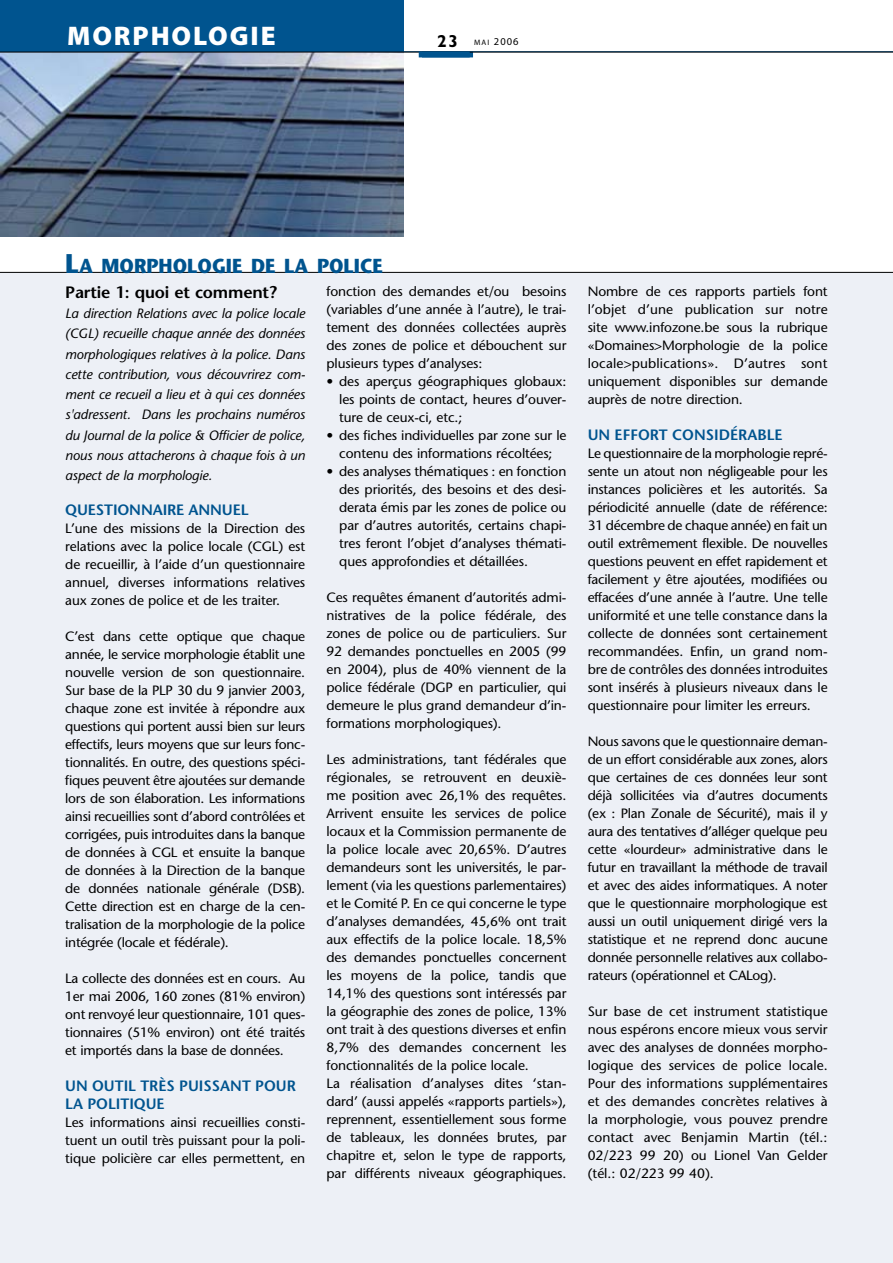
<style>
.page{position:relative;width:893px;height:1263px;background:#fff}
.page>*{position:absolute;margin:0;border:0;box-sizing:border-box;transform-origin:0 0}
.t1{font:900 27px "Myriad Pro";color:#fff}
.t2{font:700 20.25px "Stone Sans Std";color:#00548f;scale:.92 1}
.t3{font:600 16.5px "Stone Sans Std";letter-spacing:-.01em;color:#000}
.t4{font:600 15px "Stone Sans Std";color:#00548f}
.t5{font:500 13.5px/18px "Stone Sans Std";letter-spacing:-.01em;color:#000;text-align:justify}
.t6{font:italic 500 13.5px/20.2px "Stone Sans Std";letter-spacing:-.01em;color:#000;text-align:justify}
.t7{font:10.5px "Myriad";color:#000}
.s1{font-family:"Gill Sans Std";font-weight:700;font-size:17.4px}
.s2{font-size:7.8px}
.s3{font-size:27px}
</style>
<div class="page">
<div style="left:422px;top:51px;width:51px;height:6px;background:#00548f"></div>
<hr style="left:0;top:51px;width:893px;height:1px;background:#00548f">
<img style="left:0;top:53px;width:404px;height:183px">
<div style="left:0;top:0;width:404px;height:52px;background:#00548f"></div>
<hr style="left:0;top:52px;width:893px;height:1px;background:#000">
<div style="left:419px;top:51px;width:51px;height:6px;background:#00548f"></div>
<div style="left:0;top:272px;width:893px;height:991px;background:#edf0f6"></div>
<hr style="left:0;top:272px;width:893px;height:1px;background:#000">
<h1 class="t1" style="left:67px;top:18px;width:45px">MORP</h1>
<h1 class="t1" style="left:151px;top:18px;width:41px">HOLO</h1>
<h1 class="t1" style="left:230px;top:18px;width:33px">GIE</h1>
<p class="t7" style="left:437px;top:37px;width:83px"><span class="s1">23</span> <span class="s2">mai</span> 2006</p>
<h2 class="t2" style="left:65px;top:253px;width:347px"><span class="s3">L</span>A MORPHOLOGIE DE LA POLICE</h2>
<p class="t3" style="left:65px;top:282px;width:213px">PARTIE 1: QUOI ET COMMENT?</p>
<p class="t6" style="left:65px;top:303px;width:241px">La direction Relations avec la police locale (CGL) recueille chaque année des données morphologiques relatives à la police. Dans cette contribution, vous découvrirez com&shy;ment ce recueil a lieu et à qui ces données s'adressent. Dans les prochains numéros du Journal de la police &amp; Officier de police, nous nous attacherons à chaque fois à un aspect de la morphologie.</p>
<p class="t4" style="left:65px;top:500px;width:11px">QUES</p>
<p class="t4" style="left:104px;top:500px;width:37px">TIONNA</p>
<p class="t4" style="left:163px;top:500px;width:37px">IRE ANNUEL</p>
<p class="t5" style="left:65px;top:519px;width:241px">L’une des missions de la Direction des relations avec la police locale (CGL) est de recueillir, à l’aide d’un questionnaire annuel, diverses informations relatives aux zones de police et de les traiter.</p>
<p class="t5" style="left:65px;top:627px;width:241px">C’est dans cette optique que chaque année, le service morphologie établit une nouvelle version de son questionnaire.<br>Sur base de la PLP 30 du 9 janvier 2003, chaque zone est invitée à répondre aux questions qui portent aussi bien sur leurs effectifs, leurs moyens que sur leurs fonc&shy;tionnalités. En outre, des questions spéci&shy;fiques peuvent être ajoutées sur demande lors de son élaboration. Les informations ainsi recueillies sont d’abord contrôlées et corrigées, puis introduites dans la banque de données à CGL et ensuite la banque de données à la Direction de la banque de données nationale générale (DSB).<br>Cette direction est en charge de la cen&shy;tralisation de la morphologie de la police intégrée (locale et fédérale).</p>
<p class="t5" style="left:65px;top:969px;width:241px">La collecte des données est en cours. Au 1er mai 2006, 160 zones (81% environ) ont renvoyé leur questionnaire, 101 ques&shy;tionnaires (51% environ) ont été traités et importés dans la base de données.</p>
<p class="t4" style="left:65px;top:1076px;width:149px">UN OUTIL TRÈS PU ISSAN</p>
<p class="t4" style="left:242px;top:1076px;width:45px">T POUR</p>
<p class="t4" style="left:65px;top:1094px;width:91px">LA POLITIQUE</p>
<p class="t5" style="left:65px;top:1113px;width:241px">Les informations ainsi recueillies consti&shy;tuent un outil très puissant pour la poli&shy;tique policière car elles permettent, en</p>
<p class="t5" style="left:326px;top:282px;width:241px">fonction des demandes et/ou besoins (variables d’une année à l’autre), le trai&shy;tement des données collectées auprès des zones de police et débouchent sur plusieurs types d’analyses:</p>
<p class="t5" style="left:339px;top:372px;width:229px;text-indent:-13px">• des aperçus géographiques globaux: les points de contact, heures d’ouver&shy;ture de ceux-ci, etc.;</p>
<p class="t5" style="left:326px;top:426px;width:241px;text-align:center">• des fiches individuelles par zone sur le contenu des informations récoltées;</p>
<p class="t5" style="left:339px;top:462px;width:229px;text-indent:-13px">• des analyses thématiques : en fonction des priorités, des besoins et des desi&shy;derata émis par les zones de police ou par d’autres autorités, certains chapi&shy;tres feront l’objet d’analyses thémati&shy;ques approfondies et détaillées.</p>
<p class="t5" style="left:326px;top:588px;width:241px">Ces requêtes émanent d’autorités admi&shy;nistratives de la police fédérale, des zones de police ou de particuliers. Sur 92 demandes ponctuelles en 2005 (99 en 2004), plus de 40% viennent de la police fédérale (DGP en particulier, qui demeure le plus grand demandeur d’in&shy;formations morphologiques).</p>
<p class="t5" style="left:326px;top:750px;width:241px;text-align:left">Les administrations, tant fédérales que régionales, se retrouvent en deuxiè&shy;me position avec 26,1% des requêtes.<br>Arrivent ensuite les services de police locaux et la Commission permanente de la police locale avec 20,65%. D’autres demandeurs sont les universités, le par&shy;lement (via les questions parlementaires) et le Comité P. En ce qui concerne le type d’analyses demandées, 45,6% ont trait aux effectifs de la police locale. 18,5% des demandes ponctuelles concernent les moyens de la police, tandis que 14,1% des questions sont intéressés par la géographie des zones de police, 13% ont trait à des questions diverses et enfin 8,7% des demandes concernent les fonctionnalités de la police locale.<br>La réalisation d’analyses dites ‘stan&shy;dard’ (aussi appelés «rapports partiels»), reprennent, essentiellement sous forme de tableaux, les données brutes, par chapitre et, selon le type de rapports, par différents niveaux géographiques.</p>
<p class="t5" style="left:588px;top:282px;width:242px">Nombre de ces rapports partiels font l’objet d’une publication sur notre site www.infozone.be sous la rubrique «Domaines&gt;Morphologie de la police locale&gt;publications». D’autres sont uniquement disponibles sur demande auprès de notre direction.</p>
<p class="t4" style="left:588px;top:425px;width:188px">UN EFFORT CONSIDÉRABLE</p>
<p class="t5" style="left:588px;top:444px;width:241px">Le questionnaire de la morphologie repré&shy;sente un atout non négligeable pour les instances policières et les autorités. Sa périodicité annuelle (date de référence:<br>31 décembre de chaque année) en fait un outil extrêmement flexible. De nouvelles questions peuvent en effet rapidement et facilement y être ajoutées, modifiées ou effacées d’une année à l’autre. Une telle uniformité et une telle constance dans la collecte de données sont certainement recommandées. Enfin, un grand nom&shy;bre de contrôles des données introduites sont insérés à plusieurs niveaux dans le questionnaire pour limiter les erreurs.</p>
<p class="t5" style="left:588px;top:732px;width:241px">Nous savons que le questionnaire deman&shy;de un effort considérable aux zones, alors que certaines de ces données leur sont déjà sollicitées via d’autres documents (ex : Plan Zonale de Sécurité), mais il y aura des tentatives d’alléger quelque peu cette «lourdeur» administrative dans le futur en travaillant la méthode de travail et avec des aides informatiques. A noter que le questionnaire morphologique est aussi un outil uniquement dirigé vers la statistique et ne reprend donc aucune donnée personnelle relatives aux collabo&shy;rateurs (opérationnel et CALog).</p>
<p class="t5" style="left:588px;top:1002px;width:241px">Sur base de cet instrument statistique nous espérons encore mieux vous servir avec des analyses de données morpho&shy;logique des services de police locale.<br>Pour des informations supplémentaires et des demandes concrètes relatives à la morphologie, vous pouvez prendre contact avec Benjamin Martin (tél.:<br>02/223 99 20) ou Lionel Van Gelder (tél.: 02/223 99 40).</p>
</div>
